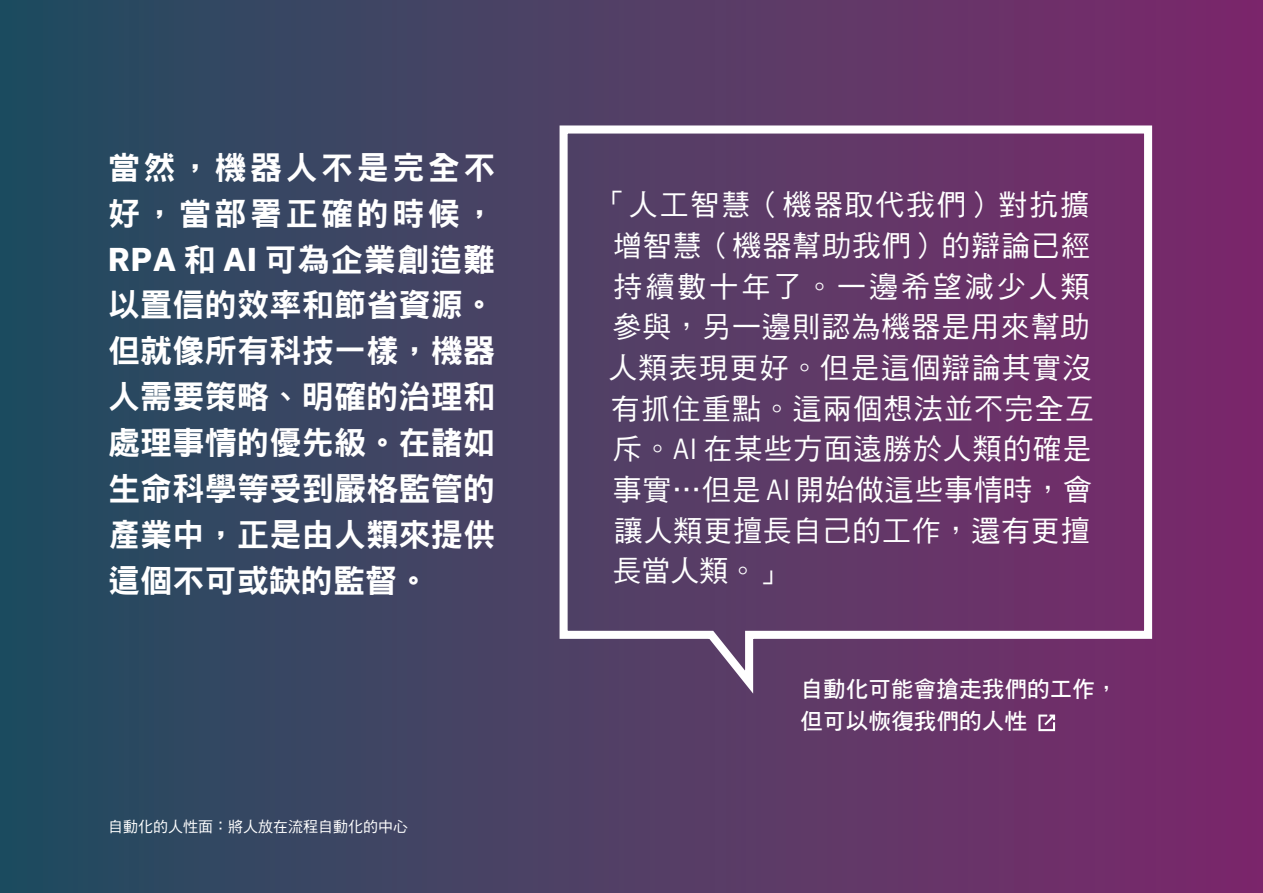
<style>
.page{position:relative;width:1263px;height:893px;background:#fff}
.page>*{position:absolute;margin:0;border:0;box-sizing:border-box;transform-origin:0 0}
.t1{font:32.1px/45.9px "DF Hei Std W9";letter-spacing:.005em;color:#fff;text-align:justify}
.t2{font:29.1px/40.7px "DF Hei Std W5";letter-spacing:.03em;color:#fff}
.t3{font:22.65px/31.7px "DF Hei Std W7";color:#fff}
.t4{font:15px "DF Hei Std W5";color:#fff}
.s1{font-family:"Flama";font-weight:700}
.s2{font-family:"Flama Semicondensed"}
</style>
<div class="page">
<div style="left:0;top:0;width:1263px;height:893px;background:linear-gradient(to right,#224f60,#7f2a6b)"></div>
<svg style="left:555px;top:121px;width:601px;height:584px;background:#69416f"></svg>
<svg style="left:1038px;top:714px;width:17px;height:17px"></svg>
<p class="t1" style="left:108px;top:144px;width:389px">當然，機器人不是完全不好，當部署正確的時候，<span class="s1">RPA</span> 和 <span class="s1">AI</span> 可為企業創造難以置信的效率和節省資源。但就像所有科技一樣，機器人需要策略、明確的治理和處理事情的優先級。在諸如生命科學等受到嚴格監管的產業中，正是由人類來提供這個不可或缺的監督。</p>
<p class="t4" style="left:108px;top:819px;width:301px">自動化的人性面：將人放在流程自動化的中心</p>
<p class="t2" style="left:608px;top:184px;width:487px;text-indent:-10px">「人工智慧（機器取代我們）對抗擴增智慧（機器幫助我們）的辯論已經持續數十年了。一邊希望減少人類參與，另一邊則認為機器是用來幫助人類表現更好。但是這個辯論其實沒有抓住重點。這兩個想法並不完全互斥。<span class="s2">AI</span> 在某些方面遠勝於人類的確是事實⋯但是 <span class="s2">AI</span> 開始做這些事情時，會讓人類更擅長自己的工作，還有更擅長當人類。」</p>
<p class="t3" style="left:801px;top:673px;width:319px">自動化可能會搶走我們的工作，但可以恢復我們的人性</p>
</div>
